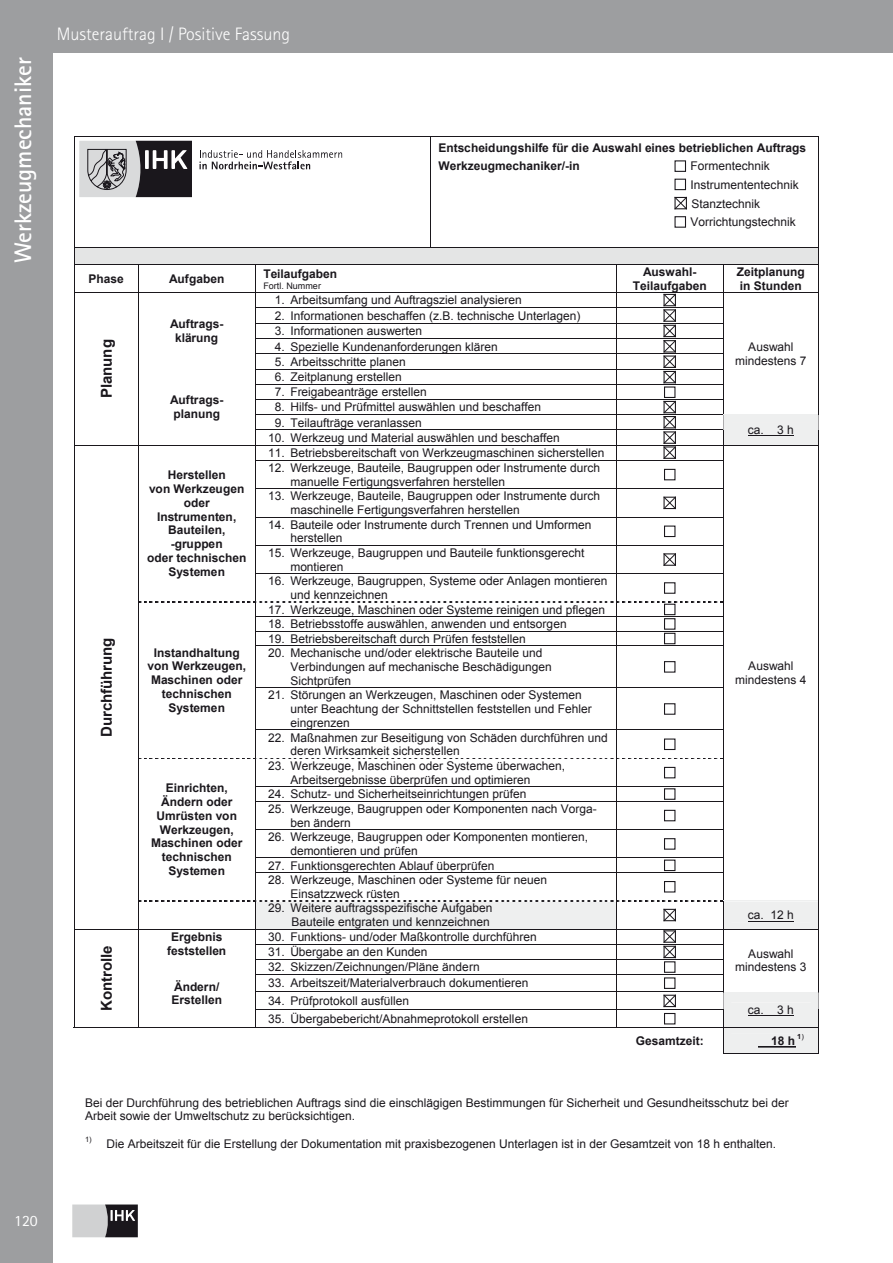
<style>
.page{position:relative;width:893px;height:1263px;background:#fff}
.page>*{position:absolute;margin:0;border:0;box-sizing:border-box;transform-origin:0 0}
.t1{font:700 24px "Rotis Sans Serif";color:#fff}
.t2{font:300 18px "Rotis Sans Serif";color:#fff}
.t3{font:15.75px "Rotis Sans Serif";color:#fff}
.t4{font:700 15px "Arial";color:#1a171c}
.t5{font:12px/13.8px "Arial";color:#1a171c}
.t6{font:700 12px/13.8px "Arial";color:#1a171c;text-align:center}
.t7{font:9px "Arial";color:#1a171c}
.t8{font:700 7.5px "Arial";color:#1a171c}
.t9{font:7.5px "Arial";color:#1a171c}
.s1{font-weight:400}
</style>
<div class="page">
<div style="left:674px;top:160px;width:12px;height:12px;border:1px solid #1a171c"></div>
<div style="left:674px;top:179px;width:12px;height:11px;border:1px solid #1a171c"></div>
<svg style="left:674px;top:196px;width:13px;height:14px"></svg>
<div style="left:674px;top:216px;width:12px;height:12px;border:1px solid #1a171c"></div>
<hr style="left:74px;top:136px;width:745px;height:1px;background:#1a171c">
<hr style="left:74px;top:137px;width:1px;height:110px;background:#1a171c">
<hr style="left:430px;top:137px;width:1px;height:110px;background:#1a171c">
<hr style="left:819px;top:137px;width:1px;height:110px;background:#1a171c">
<div style="left:664px;top:661px;width:11px;height:12px;border:1px solid #1a171c"></div>
<svg style="left:74px;top:247px;width:745px;height:399px"></svg>
<hr style="left:74px;top:646px;width:1px;height:42px;background:#1a171c">
<hr style="left:138px;top:646px;width:1px;height:42px;background:#1a171c">
<hr style="left:255px;top:646px;width:1px;height:42px;background:#1a171c">
<hr style="left:616px;top:646px;width:1px;height:42px;background:#1a171c">
<hr style="left:723px;top:646px;width:1px;height:42px;background:#1a171c">
<hr style="left:819px;top:646px;width:1px;height:42px;background:#1a171c">
<div style="left:664px;top:703px;width:11px;height:12px;border:1px solid #1a171c"></div>
<hr style="left:255px;top:688px;width:361px;height:1px;background:#1a171c">
<hr style="left:617px;top:688px;width:106px;height:1px;background:#1a171c">
<hr style="left:74px;top:688px;width:1px;height:42px;background:#1a171c">
<hr style="left:138px;top:688px;width:1px;height:42px;background:#1a171c">
<hr style="left:255px;top:688px;width:1px;height:42px;background:#1a171c">
<hr style="left:616px;top:688px;width:1px;height:42px;background:#1a171c">
<hr style="left:723px;top:688px;width:1px;height:42px;background:#1a171c">
<hr style="left:819px;top:688px;width:1px;height:42px;background:#1a171c">
<hr style="left:74px;top:929px;width:745px;height:1px;background:#1a171c">
<svg style="left:74px;top:730px;width:1px;height:297px"></svg>
<hr style="left:74px;top:1027px;width:745px;height:1px;background:#1a171c">
<svg style="left:138px;top:730px;width:681px;height:324px"></svg>
<svg style="left:79px;top:140px;width:113px;height:57px;background:#7f7e81"></svg>
<svg style="left:200px;top:150px;width:142px;height:19px"></svg>
<div style="left:0;top:0;width:52px;height:1263px;background:#9d9ea0"></div>
<div style="left:0;top:0;width:893px;height:52px;background:#9d9ea0"></div>
<svg style="left:72px;top:1204px;width:66px;height:33px;background:#8a8a8c"></svg>
<h1 class="t1" style="left:8px;top:263px;width:207px;rotate:-90deg">Werkzeugmechaniker</h1>
<h2 class="t2" style="left:57px;top:24px;width:235px">Musterauftrag I / Positive Fassung</h2>
<p class="t6" style="left:89px;top:272px;width:37px">Phase</p>
<p class="t6" style="left:169px;top:272px;width:57px">Aufgaben</p>
<p class="t6" style="left:263px;top:267px;width:75px">Teilaufgaben</p>
<p class="t7" style="left:263px;top:280px;width:59px">Fortl. Nummer</p>
<p class="t6" style="left:438px;top:139px;width:369px;line-height:18.3px;text-align:left">Entscheidungshilfe für die Auswahl eines betrieblichen Auftrags<br>Werkzeugmechaniker/-in</p>
<p class="t5" style="left:690px;top:157px;width:110px;line-height:18.6px">Formentechnik<br>Instrumententechnik<br>Stanztechnik<br>Vorrichtungstechnik</p>
<p class="t6" style="left:633px;top:265px;width:75px">Auswahl-<br>Teilaufgaben</p>
<p class="t6" style="left:737px;top:265px;width:69px;text-align:left">Zeitplanung in Stunden</p>
<p class="t4" style="left:97px;top:398px;width:61px;rotate:-90deg">Planung</p>
<p class="t4" style="left:97px;top:737px;width:101px;rotate:-90deg">Durchführung</p>
<p class="t4" style="left:97px;top:1011px;width:67px;rotate:-90deg">Kontrolle</p>
<p class="t6" style="left:170px;top:317px;width:55px">Auftrags&shy;klärung</p>
<p class="t6" style="left:170px;top:394px;width:55px;text-align:left">Auftrags&shy;planung</p>
<p class="t6" style="left:147px;top:469px;width:101px">Herstellen<br>von Werkzeugen oder<br>Instrumenten,<br>Bauteilen, -gruppen<br>oder technischen<br>Systemen</p>
<p class="t6" style="left:147px;top:646px;width:100px">Instandhaltung von Werkzeugen,<br>Maschinen oder technischen<br>Systemen</p>
<p class="t6" style="left:151px;top:781px;width:93px">Einrichten,<br>Ändern oder<br>Umrüsten von<br>Werkzeugen,<br>Maschinen oder technischen<br>Systemen</p>
<p class="t5" style="left:275px;top:293px;width:248px">1. Arbeitsumfang und Auftragsziel analysieren</p>
<p class="t5" style="left:275px;top:309px;width:307px">2. Informationen beschaffen (z.B. technische Unterlagen)</p>
<p class="t5" style="left:275px;top:324px;width:149px">3. Informationen auswerten</p>
<p class="t5" style="left:275px;top:340px;width:224px">4. Spezielle Kundenanforderungen klären</p>
<p class="t5" style="left:275px;top:355px;width:132px">5. Arbeitsschritte planen</p>
<p class="t5" style="left:275px;top:370px;width:128px">6. Zeitplanung erstellen</p>
<p class="t5" style="left:275px;top:385px;width:153px">7. Freigabeanträge erstellen</p>
<p class="t5" style="left:275px;top:400px;width:268px">8. Hilfs- und Prüfmittel auswählen und beschaffen</p>
<p class="t5" style="left:275px;top:415px;width:148px">9. Teilaufträge veranlassen</p>
<p class="t5" style="left:268px;top:431px;width:293px">10. Werkzeug und Material auswählen und beschaffen</p>
<p class="t5" style="left:268px;top:446px;width:337px">11. Betriebsbereitschaft von Werkzeugmaschinen sicherstellen</p>
<p class="t5" style="left:290px;top:461px;width:311px;text-indent:-22px">12. Werkzeuge, Bauteile, Baugruppen oder Instrumente durch manuelle Fertigungsverfahren herstellen</p>
<p class="t5" style="left:290px;top:489px;width:311px;text-indent:-22px">13. Werkzeuge, Bauteile, Baugruppen oder Instrumente durch maschinelle Fertigungsverfahren herstellen</p>
<p class="t5" style="left:290px;top:518px;width:303px;text-indent:-22px">14. Bauteile oder Instrumente durch Trennen und Umformen herstellen</p>
<p class="t5" style="left:290px;top:546px;width:296px;text-indent:-22px">15. Werkzeuge, Baugruppen und Bauteile funktionsgerecht montieren</p>
<p class="t5" style="left:290px;top:574px;width:319px;text-indent:-22px">16. Werkzeuge, Baugruppen, Systeme oder Anlagen montieren und kennzeichnen</p>
<p class="t5" style="left:268px;top:603px;width:338px">17. Werkzeuge, Maschinen oder Systeme reinigen und pflegen</p>
<p class="t5" style="left:268px;top:617px;width:300px">18. Betriebsstoffe auswählen, anwenden und entsorgen</p>
<p class="t5" style="left:268px;top:632px;width:259px">19. Betriebsbereitschaft durch Prüfen feststellen</p>
<p class="t5" style="left:290px;top:646px;width:263px;text-indent:-22px">20. Mechanische und/oder elektrische Bauteile und<br>Verbindungen auf mechanische Beschädigungen<br>Sichtprüfen</p>
<p class="t5" style="left:290px;top:688px;width:303px;text-indent:-22px">21. Störungen an Werkzeugen, Maschinen oder Systemen unter Beachtung der Schnittstellen feststellen und Fehler eingrenzen</p>
<p class="t5" style="left:290px;top:730px;width:319px;text-indent:-22px">22. Maßnahmen zur Beseitigung von Schäden durchführen und deren Wirksamkeit sicherstellen</p>
<p class="t5" style="left:290px;top:759px;width:276px;text-indent:-22px">23. Werkzeuge, Maschinen oder Systeme überwachen,<br>Arbeitsergebnisse überprüfen und optimieren</p>
<p class="t5" style="left:268px;top:787px;width:260px">24. Schutz- und Sicherheitseinrichtungen prüfen</p>
<p class="t5" style="left:290px;top:802px;width:308px;text-indent:-22px">25. Werkzeuge, Baugruppen oder Komponenten nach Vorga&shy;ben ändern</p>
<p class="t5" style="left:290px;top:830px;width:299px;text-indent:-22px">26. Werkzeuge, Baugruppen oder Komponenten montieren, demontieren und prüfen</p>
<p class="t5" style="left:268px;top:858px;width:228px">27. Funktionsgerechten Ablauf überprüfen</p>
<p class="t5" style="left:290px;top:873px;width:258px;text-indent:-22px">28. Werkzeuge, Maschinen oder Systeme für neuen<br>Einsatzzweck rüsten</p>
<p class="t5" style="left:735px;top:340px;width:73px;text-align:center">Auswahl mindestens 7</p>
<p class="t5" style="left:748px;top:423px;width:47px">ca. 3 h</p>
<p class="t5" style="left:735px;top:659px;width:73px;text-align:center">Auswahl mindestens 4</p>
<p class="t5" style="left:268px;top:901px;width:226px;text-align:right">29. Weitere auftragsspezifische Aufgaben<br>Bauteile entgraten und kennzeichnen</p>
<p class="t5" style="left:748px;top:908px;width:47px">ca. 12 h</p>
<p class="t6" style="left:171px;top:931px;width:53px">Ergebnis</p>
<p class="t5" style="left:268px;top:930px;width:270px">30. Funktions- und/oder Maßkontrolle durchführen</p>
<p class="t6" style="left:167px;top:944px;width:61px">feststellen</p>
<p class="t5" style="left:268px;top:945px;width:161px">31. Übergabe an den Kunden</p>
<p class="t5" style="left:268px;top:960px;width:213px">32. Skizzen/Zeichnungen/Pläne ändern</p>
<p class="t5" style="left:268px;top:976px;width:262px">33. Arbeitszeit/Materialverbrauch dokumentieren</p>
<p class="t6" style="left:171px;top:980px;width:52px;text-align:left">Ändern/<br>Erstellen</p>
<p class="t5" style="left:268px;top:994px;width:142px">34. Prüfprotokoll ausfüllen</p>
<p class="t5" style="left:268px;top:1012px;width:261px">35. Übergabebericht/Abnahmeprotokoll erstellen</p>
<p class="t5" style="left:735px;top:946px;width:73px;text-align:center">Auswahl mindestens 3</p>
<p class="t5" style="left:748px;top:1003px;width:47px">ca. 3 h</p>
<p class="t6" style="left:636px;top:1034px;width:69px">Gesamtzeit:</p>
<p class="t6" style="left:771px;top:1034px;width:25px">18 h</p>
<p class="t8" style="left:797px;top:1031px;width:8px">1<span class="s1">)</span></p>
<p class="t5" style="left:85px;top:1095px;width:705px">Bei der Durchführung des betrieblichen Auftrags sind die einschlägigen Bestimmungen für Sicherheit und Gesundheitsschutz bei der<br>Arbeit sowie der Umweltschutz zu berücksichtigen.</p>
<p class="t9" style="left:85px;top:1134px;width:8px">1)</p>
<p class="t5" style="left:106px;top:1137px;width:671px">Die Arbeitszeit für die Erstellung der Dokumentation mit praxisbezogenen Unterlagen ist in der Gesamtzeit von 18 h enthalten.</p>
<h3 class="t3" style="left:14px;top:1212px;width:25px">120</h3>
</div>
